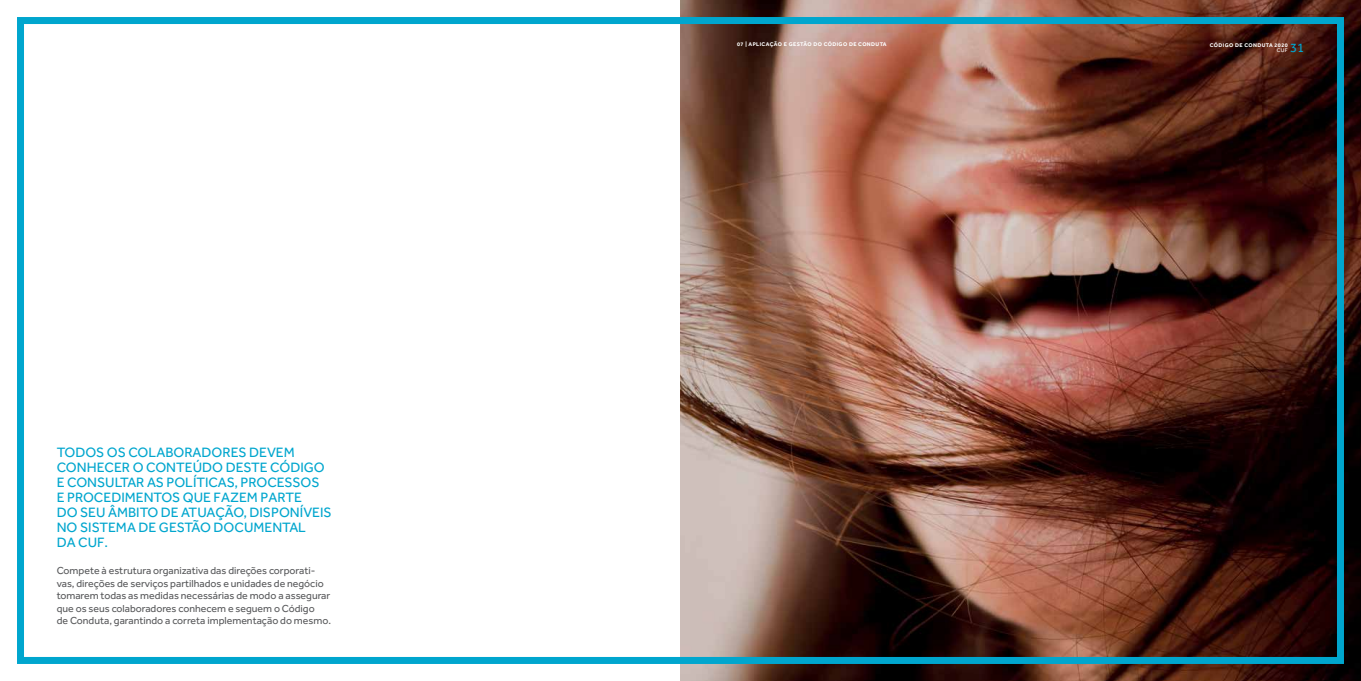
<style>
.page{position:relative;width:1361px;height:681px;background:#fff}
.page>*{position:absolute;margin:0;border:0;box-sizing:border-box;transform-origin:0 0}
.t1{font:14px/15px "Effra";color:#00a6ce}
.t2{font:13px "Effra";color:#00a6ce}
.t3{font:10.5px/12.5px "Effra";color:#58595b}
.t4{font:700 5.5px "Effra";letter-spacing:.07em;color:#fff}
.t5{font:5.5px "Effra";color:#fff}
</style>
<div class="page">
<img style="left:680px;top:0;width:681px;height:680px">
<div style="left:17px;top:17px;width:1327px;height:646px;border:7px solid #00a6ce"></div>
<h1 class="t1" style="left:57px;top:444px;width:276px">TODOS OS COLABORADORES DEVEM<br>CONHECER O CONTEÚDO DESTE CÓDIGO<br>E CONSULTAR AS POLÍTICAS, PROCESSOS<br>E PROCEDIMENTOS QUE FAZEM PARTE<br>DO SEU ÂMBITO DE ATUAÇÃO, DISPONÍVEIS<br>NO SISTEMA DE GESTÃO DOCUMENTAL<br>DA CUF.</h1>
<p class="t3" style="left:57px;top:564px;width:276px">Compete à estrutura organizativa das direções corporati&shy;vas, direções de serviços partilhados e unidades de negócio tomarem todas as medidas necessárias de modo a assegurar que os seus colaboradores conhecem e seguem o Código<br>de Conduta, garantindo a correta implementação do mesmo.</p>
<p class="t4" style="left:737px;top:41px;width:151px">07 | APLICAÇÃO E GESTÃO DO CÓDIGO DE CONDUTA</p>
<p class="t4" style="left:1210px;top:41px;width:79px">CÓDIGO DE CONDUTA 2020</p>
<p class="t5" style="left:1276px;top:47px;width:13px">CUF</p>
<p class="t2" style="left:1290px;top:40px;width:16px">31</p>
</div>
